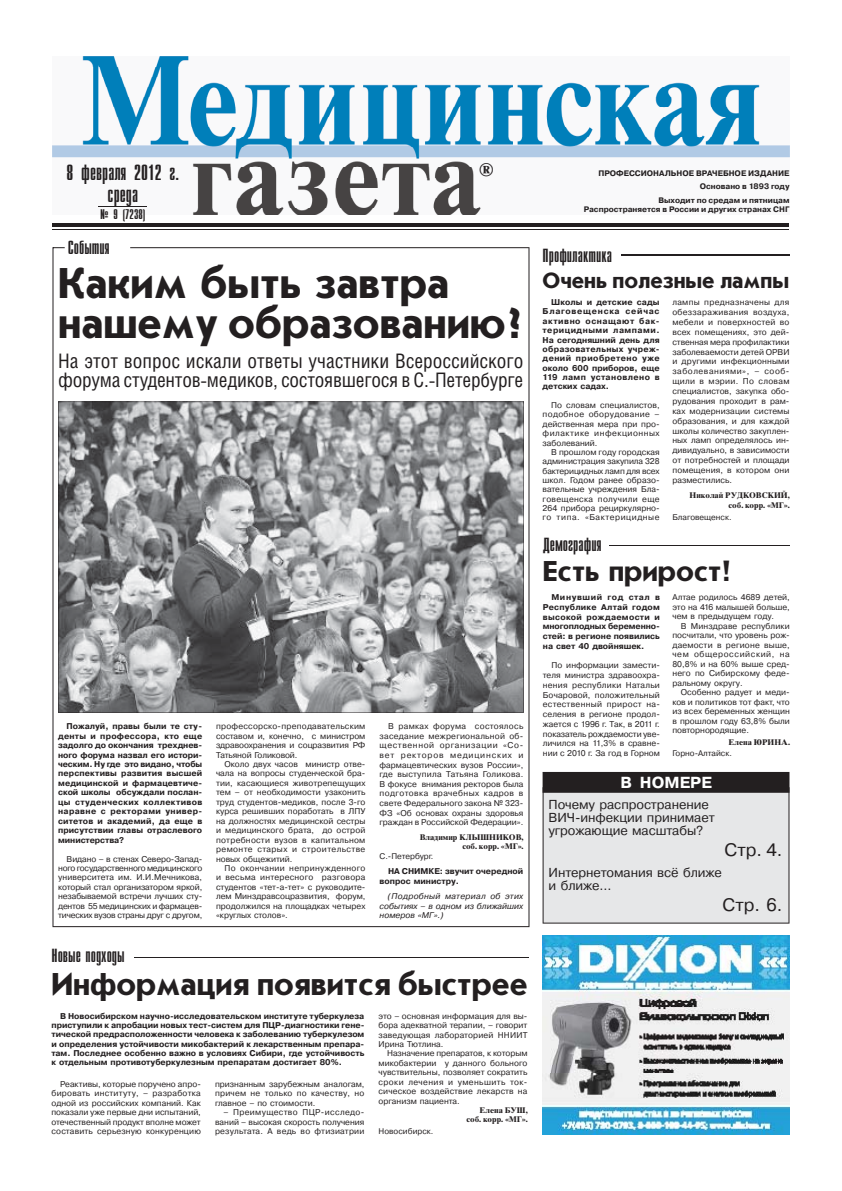
<style>
.page{position:relative;width:842px;height:1191px;background:#fff}
.page>*{position:absolute;margin:0;border:0;box-sizing:border-box;transform-origin:0 0}
.t1{font:700 45px/40px "Journal Sans C";color:#231f20}
.t2{font:700 33px "Journal Sans C";color:#231f20}
.t3{font:700 30px "Journal Sans C";color:#231f20}
.t4{font:700 23px "Journal Sans C";color:#231f20}
.t5{font:22px/22px "Compact C";color:#231f20;text-align:center}
.t6{font:20px/19px "Helios Cond";letter-spacing:-.005em;color:#231f20}
.t7{font:19px "Compact C";color:#231f20}
.t8{font:18px "Pragmatica C";color:#231f20}
.t9{font:700 18px "Newton C";color:#231f20}
.t10{font:700 16px "Pragmatica C";color:#fff}
.t11{font:14px "Compact C";color:#231f20}
.t12{font:13px/13px "Pragmatica C";letter-spacing:-.005em;color:#231f20}
.t13{font:8.4px/9.5px "Pragmatica C";color:#231f20;text-align:justify}
.t14{font:700 8.4px/9.5px "Pragmatica C";color:#231f20;text-align:justify}
.t15{font:italic 8.4px/9.6px "Pragmatica C";color:#231f20;text-align:justify}
.t16{font:700 8.2px/9.6px "Times Ten Cyr";color:#231f20;text-align:right}
.t17{font:8.2px "Pragmatica C";color:#231f20}
.t18{font:700 8px/14.2px "Pragmatica C";color:#231f20;text-align:right}
</style>
<div class="page">
<svg style="left:52px;top:247px;width:478px;height:680px"></svg>
<svg style="left:65px;top:247px;width:65px;height:11px"></svg>
<hr style="left:52px;top:229px;width:738px;height:1px;background:#231f20">
<hr style="left:52px;top:223px;width:738px;height:4px;background:#231f20">
<img style="left:52px;top:57px;width:738px;height:158px">
<hr style="left:99px;top:206px;width:48px;height:1px;background:#231f20">
<svg style="left:543px;top:772px;width:247px;height:152px;background:#c9c9ca"></svg>
<img style="left:543px;top:936px;width:247px;height:198px">
<hr style="left:621px;top:255px;width:169px;height:1px;background:#231f20">
<hr style="left:609px;top:545px;width:181px;height:1px;background:#231f20">
<hr style="left:134px;top:957px;width:394px;height:1px;background:#231f20">
<svg style="left:58px;top:402px;width:466px;height:310px;background:#959698"></svg>
<h3 class="t5" style="left:67px;top:164px;width:114px">8 февраля 2012 г. среда</h3>
<h3 class="t11" style="left:100px;top:209px;width:47px">№ 9 (7238)</h3>
<h3 class="t7" style="left:68px;top:240px;width:43px">События</h3>
<h3 class="t9" style="left:479px;top:162px;width:17px">®</h3>
<h1 class="t1" style="left:58px;top:267px;width:467px">Каким быть завтра нашему образованию?</h1>
<h3 class="t6" style="left:58px;top:354px;width:467px">На этот вопрос искали ответы участники Всероссийского форума студентов-медиков, состоявшегося в С.-Петербурге</h3>
<p class="t14" style="left:58px;top:722px;width:146px;text-indent:8px">Пожалуй, правы были те сту&shy;денты и профессора, кто еще задол го до окончания трехднев&shy;ного форума назвал его истори&shy;ческим. Ну где это видано, чтобы перспективы развития высшей медицинской и фармацевтиче&shy;ской школы обсуждали послан&shy;цы студенческих коллек тивов наравне с ректорами универ&shy;ситетов и академий, да еще в при сутствии главы отраслевого министерства?</p>
<p class="t13" style="left:58px;top:855px;width:146px;text-indent:8px">Видано – в стенах Северо-Запад&shy;ного государственного меди цинского университета им. И.И.Мечникова, который стал организа тором яркой, незабываемой встречи лучших сту&shy;дентов 55 меди цинских и фармацев&shy;тических вузов страны друг с другом,</p>
<p class="t13" style="left:216px;top:723px;width:151px">профессор ско-преподавательским составом и, конечно, с министром здраво охранения и соцразвития РФ Татьяной Голиковой.</p>
<p class="t13" style="left:216px;top:760px;width:151px;text-indent:8px">Около двух часов министр отве&shy;чала на вопросы студенческой бра&shy;тии, касающиеся животрепещущих тем – от необходимости узако нить труд студентов-медиков, после 3-го курса решивших поработать в ЛПУ на должностях медицинской сестры и медицинского брата, до острой потребности вузов в капитальном ремонте старых и строитель стве новых общежитий.</p>
<p class="t13" style="left:216px;top:864px;width:151px;text-indent:8px">По окончании непринужденного и весьма интересного разговора студентов «тет-а-тет» с руководите&shy;лем Минздравсоцразвития, форум, продолжился на площадках четырех «круглых столов».</p>
<p class="t13" style="left:380px;top:722px;width:145px;text-indent:8px">В рамках форума состоялось заседание межрегиональной об&shy;щественной организации «Со&shy;вет ректоров медицинских и фармацевти ческих вузов России», где выступила Татьяна Голикова.<br>В фокусе вни мания ректоров была подготовка врачебных кадров в свете Федераль ного закона № 323- ФЗ «Об основах охраны здоровья граждан в Российской Федерации».</p>
<p class="t16" style="left:420px;top:834px;width:105px;line-height:9.3px">Владимир КЛЫШНИКОВ, соб. корр. «МГ».</p>
<p class="t17" style="left:380px;top:853px;width:55px">С.-Петербург.</p>
<p class="t14" style="left:380px;top:867px;width:145px;text-indent:8px">НА СНИМКЕ: звучит очередной вопрос министру.</p>
<p class="t15" style="left:380px;top:892px;width:145px;text-indent:8px">(Подробный материал об этих событиях – в одном из ближайших номеров «МГ».)</p>
<h3 class="t7" style="left:52px;top:948px;width:75px">Новые подходы</h3>
<h2 class="t2" style="left:52px;top:971px;width:478px">Информация появится быстрее</h2>
<p class="t14" style="left:52px;top:1012px;width:314px;text-indent:8px">В Новосибирском научно-исследовательском институте туберку леза приступили к апробации новых тест-систем для ПЦР-диагностики гене&shy;тической предрасположенности человека к заболеванию туберку лезом и определения устойчивости микобактерий к лекарственным препара&shy;там. Последнее особенно важно в условиях Сибири, где устойчивость к отдельным противотуберкулезным препаратам дости гает 80%.</p>
<p class="t13" style="left:52px;top:1080px;width:151px;text-indent:8px">Реактивы, которые поручено апро&shy;бировать институту, – разра ботка одной из российских компаний. Как показали уже первые дни ис пытаний, отечественный продукт вполне может составить серьезную конкуренцию</p>
<p class="t13" style="left:215px;top:1080px;width:151px">признанным зарубежным аналогам, причем не только по качеству, но главное – по стоимости.</p>
<p class="t13" style="left:215px;top:1108px;width:151px;text-indent:8px">– Преимущество ПЦР-исследо&shy;ваний – высокая скорость получения ре зультата. А ведь во фтизиатрии</p>
<p class="t13" style="left:379px;top:1012px;width:150px">это – основная информация для вы&shy;бора адекватной терапии, – говорит за ведующая лабораторией ННИИТ Ирина Тютлина.</p>
<p class="t13" style="left:379px;top:1050px;width:150px;text-indent:8px">Назначение препаратов, к которым микобактерии у данного больного чувствительны, позволяет сократить сроки лечения и умень шить ток&shy;сическое воздействие лекарств на организм пациента.</p>
<p class="t16" style="left:467px;top:1106px;width:63px;line-height:9.1px">Елена БУШ, соб. корр. «МГ».</p>
<p class="t17" style="left:379px;top:1128px;width:56px">Новосибирск.</p>
<p class="t18" style="left:598px;top:167px;width:193px">ПРОФЕССИОНАЛЬНОЕ ВРАЧЕБНОЕ ИЗДАНИЕ</p>
<p class="t18" style="left:658px;top:180px;width:133px">Основано в 1893 году<br>Выходит по средам и пятницам</p>
<p class="t18" style="left:584px;top:203px;width:207px">Распространяется в России и других странах СНГ</p>
<h3 class="t7" style="left:543px;top:248px;width:71px">Профилактика</h3>
<h3 class="t4" style="left:543px;top:271px;width:248px">Очень полезные лампы</h3>
<p class="t14" style="left:543px;top:298px;width:119px;text-indent:8px">Школы и детские сады Благовещенска сейчас активно осна щают бак&shy;терицидными лампами.<br>На сегодняшний день для образова тельных учреж&shy;дений приобретено уже около 600 приборов, еще 119 ламп установлено в детских садах.</p>
<p class="t13" style="left:543px;top:401px;width:119px;text-indent:8px">По словам специалистов, подобное оборудование – действенная мера при про&shy;филактике инфекционных заболеваний.</p>
<p class="t13" style="left:543px;top:448px;width:119px;text-indent:8px">В прошлом году городская администрация закупила 328 бактерицидных ламп для всех школ. Годом ранее образо&shy;вательные учреждения Бла&shy;говещенска получили еще 264 прибора рециркулярно&shy;го типа. «Бактерицидные</p>
<p class="t13" style="left:672px;top:298px;width:119px;line-height:9.9px">лампы предназначены для обеззаражива ния воздуха, мебели и поверхностей во всех помеще ниях, это дей&shy;ственная мера профилактики заболеваемости детей ОРВИ и другими инфекционными заболеваниями», – сооб&shy;щили в мэ рии. По словам специалистов, закупка обо&shy;рудования проходит в рам&shy;ках модернизации системы образования, и для каждой школы количе ство закуплен&shy;ных ламп определялось ин&shy;дивидуально, в зависимости от потребностей и площади помещения, в котором они размести лись.</p>
<p class="t16" style="left:690px;top:491px;width:102px">Николай РУДКОВСКИЙ, соб. корр. «МГ».</p>
<p class="t17" style="left:672px;top:515px;width:61px">Благовещенск.</p>
<h3 class="t7" style="left:543px;top:538px;width:60px">Демография</h3>
<h3 class="t3" style="left:543px;top:560px;width:190px">Есть прирост!</h3>
<p class="t14" style="left:543px;top:593px;width:119px;text-indent:8px">Минувший год стал в Республике Алтай годом высокой рождае мости и многоплодных беременно&shy;стей: в регионе появились на свет 40 двойняшек.</p>
<p class="t13" style="left:543px;top:662px;width:119px;text-indent:8px">По информации замести&shy;теля министра здравоохра&shy;нения республики На тальи Бочаровой, положительный естественный прирост на&shy;селения в регионе продол&shy;жается с 1996 г. Так, в 2011 г. показатель рождае мости уве&shy;личился на 11,3% в сравне&shy;нии с 2010 г. За год в Горном</p>
<p class="t13" style="left:672px;top:594px;width:119px">Алтае родилось 4689 детей, это на 416 малышей больше, чем в предыдущем году.</p>
<p class="t13" style="left:672px;top:622px;width:119px;text-indent:8px">В Минздраве республики посчитали, что уровень рож&shy;даемости в регионе выше, чем общероссийский, на 80,8% и на 60% выше сред&shy;него по Сибирскому феде&shy;ральному округу.</p>
<p class="t13" style="left:672px;top:688px;width:119px;text-indent:8px">Особенно радует и меди&shy;ков и политиков тот факт, что из всех беременных женщин в прошлом году 63,8% были повторнородящие.</p>
<p class="t16" style="left:729px;top:738px;width:63px">Елена ЮРИНА.</p>
<p class="t17" style="left:672px;top:750px;width:61px">Горно-Алтайск.</p>
<h3 class="t10" style="left:620px;top:777px;width:93px">В НОМЕРЕ</h3>
<h3 class="t12" style="left:549px;top:799px;width:168px">Почему распространение<br>ВИЧ-инфекции принимает угрожающие масштабы?</h3>
<h3 class="t8" style="left:725px;top:843px;width:59px">Стр. 4.</h3>
<h3 class="t12" style="left:549px;top:868px;width:175px">Интернетомания всё ближе и ближе...</h3>
<h3 class="t8" style="left:723px;top:898px;width:61px">Стр. 6.</h3>
</div>
